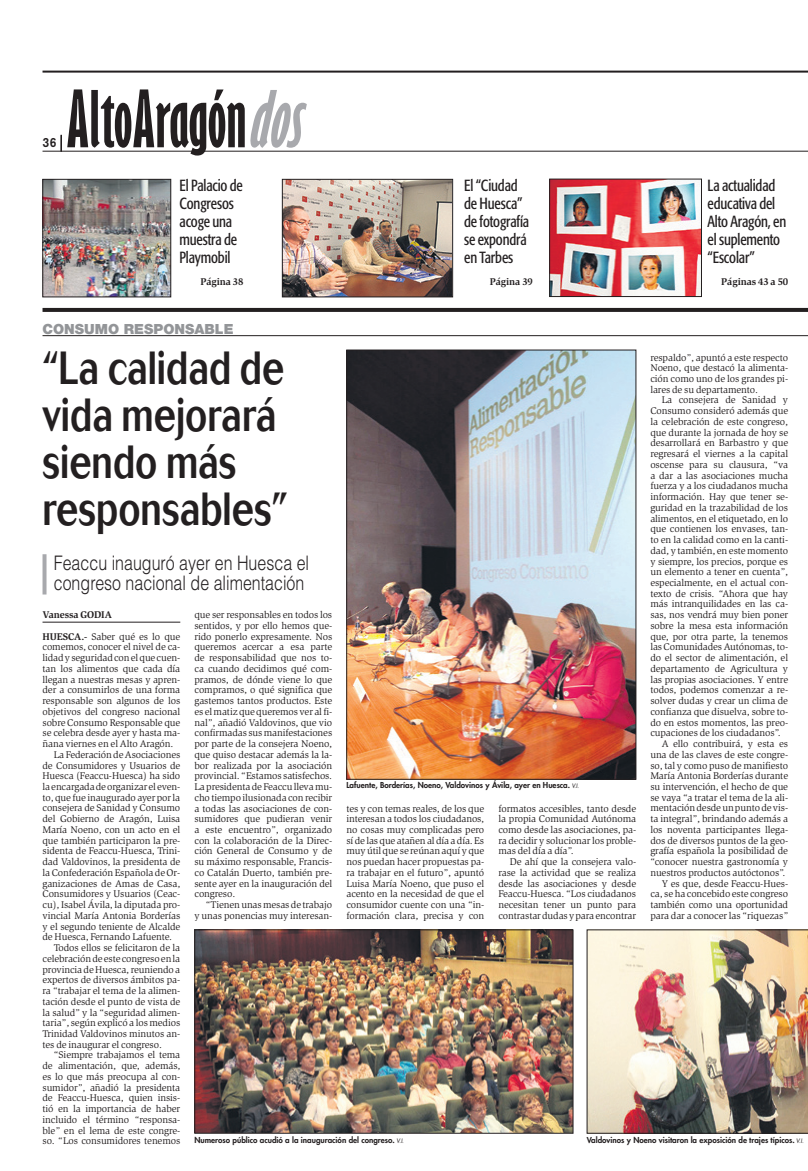
<style>
.page{position:relative;width:808px;height:1171px;background:#fff}
.page>*{position:absolute;margin:0;border:0;box-sizing:border-box;transform-origin:0 0}
.t1{font:700 extra-condensed 72px "Gill Sans";color:#231f20}
.T_4col{font:500 46px/47px "Cosmos";color:#231f20;scale:.8 1}
.SUBTITULO_2L{font:300 20px/20px "Helvetica";color:#231f20;scale:.8 1}
.LLAMADA{font:condensed 16px/18px "Formata";letter-spacing:-.01em;color:#231f20;scale:.9 1}
.CINTILLO_PAGINA{font:900 14px "Helvetica Neue";color:#939598}
.t2{font:500 13.2px "Akzidenz Grotesk BE";color:#231f20;scale:.91 1}
.TEXTO{font:10px/10.7px "Slimbach";letter-spacing:-.01em;color:#231f20;text-align:justify}
.TEXTO_1_PARRAFO{font:10px/10.7px "Slimbach";letter-spacing:-.01em;color:#231f20;text-align:justify}
.LLAMADA_PAG{font:700 10px "Slimbach";letter-spacing:-.01em;color:#231f20}
.FIRMA{font:700 10px "Slimbach";letter-spacing:-.01em;color:#231f20}
.PIE_DE_FOTO{font:800 8px "Futura";color:#231f20}
.s1{font-style:italic;color:#a8a9ad}
.s2{font-family:"Andreas";font-weight:400;font-size:16px}
.s3{font-weight:700}
.s4{font-weight:400;font-style:italic;font-size:6px}
</style>
<div class="page">
<svg style="left:61px;top:135px;width:1px;height:16px"></svg>
<hr style="left:43px;top:151px;width:765px;height:1px;background:#231f20">
<hr style="left:43px;top:71px;width:765px;height:2px;background:#231f20">
<svg style="left:43px;top:308px;width:765px;height:4px;background:#262223"></svg>
<hr style="left:43px;top:335px;width:765px;height:1px;background:#231f20">
<img style="left:45px;top:181px;width:124px;height:114px">
<div style="left:43px;top:179px;width:128px;height:118px;border:1px solid #231f20"></div>
<img style="left:284px;top:181px;width:167px;height:114px">
<div style="left:282px;top:179px;width:171px;height:118px;border:1px solid #231f20"></div>
<img style="left:551px;top:181px;width:149px;height:114px">
<div style="left:549px;top:179px;width:153px;height:118px;border:1px solid #231f20"></div>
<hr style="left:43px;top:622px;width:137px;height:1px;background:#231f20">
<svg style="left:43px;top:554px;width:4px;height:40px"></svg>
<img style="left:196px;top:931px;width:375px;height:200px">
<div style="left:194px;top:929px;width:379px;height:204px;border:1px solid #231f20"></div>
<img style="left:587px;top:929px;width:221px;height:204px">
<img style="left:348px;top:352px;width:286px;height:425px">
<div style="left:346px;top:350px;width:290px;height:429px;border:1px solid #231f20"></div>
<p class="t1" style="left:66px;top:75px;width:251px">AltoAragón<span class="s1">dos</span></p>
<p class="t2" style="left:43px;top:135px;width:23px">36 <span class="s2">|</span></p>
<p class="LLAMADA" style="left:180px;top:177px;width:72px">El Palacio de<br>Congresos acoge una muestra de<br>Playmobil</p>
<p class="LLAMADA_PAG" style="left:200px;top:276px;width:45px">Página 38</p>
<p class="CINTILLO_PAGINA" style="left:43px;top:321px;width:193px">CONSUMO RESPONSABLE</p>
<p class="LLAMADA" style="left:464px;top:177px;width:74px">El “Ciudad de Huesca” de fotografía se expondrá en Tarbes</p>
<p class="LLAMADA_PAG" style="left:490px;top:276px;width:45px">Página 39</p>
<p class="LLAMADA" style="left:708px;top:176px;width:89px">La actualidad educativa del<br>Alto Aragón, en el suplemento “Escolar”</p>
<p class="LLAMADA_PAG" style="left:721px;top:276px;width:68px">Páginas 43 a 50</p>
<p class="T_4col" style="left:43px;top:345px;width:308px">“La calidad de vida mejorará siendo más responsables”</p>
<p class="TEXTO" style="left:650px;top:352px;width:139px">respaldo”, apuntó a este respecto Noeno, que destacó la alimenta&shy;ción como uno de los grandes pi&shy;lares de su departamento.</p>
<p class="TEXTO" style="left:650px;top:395px;width:139px;text-indent:11px">La consejera de Sanidad y Consumo consideró además que la celebración de este congreso, que durante la jornada de hoy se desarrollará en Barbastro y que regresará el viernes a la capital oscense para su clausura, “va a dar a las asociaciones mucha fuerza y a los ciudadanos mucha información. Hay que tener se&shy;guridad en la trazabilidad de los alimentos, en el etiquetado, en lo que contienen los envases, tan&shy;to en la calidad como en la canti&shy;dad, y también, en este momento y siempre, los precios, porque es un elemento a tener en cuenta”, especialmente, en el actual con&shy;texto de crisis. “Ahora que hay más intranquilidades en las ca&shy;sas, nos vendrá muy bien poner sobre la mesa esta información que, por otra parte, la tenemos las Comunidades Autónomas, to&shy;do el sector de alimentación, el departamento de Agricultura y las propias asociaciones. Y entre todos, podemos comenzar a re&shy;solver dudas y crear un clima de confianza que disuelva, sobre to&shy;do en estos momentos, las preo&shy;cupaciones de los ciudadanos”.</p>
<p class="TEXTO" style="left:650px;top:738px;width:139px;text-indent:11px">A ello contribuirá, y esta es una de las claves de este congre&shy;so, tal y como puso de manifiesto María Antonia Borderías durante su intervención, el hecho de que se vaya “a tratar el tema de la ali&shy;mentación desde un punto de vis&shy;ta integral”, brindando además a los noventa participantes llega&shy;dos de diversos puntos de la geo&shy;grafía española la posibilidad de “conocer nuestra gastronomía y nuestros productos autóctonos”.</p>
<p class="TEXTO" style="left:650px;top:878px;width:139px;text-indent:11px">Y es que, desde Feaccu-Hues&shy;ca, se ha concebido este congreso también como una oportunidad para dar a conocer las “riquezas”</p>
<p class="SUBTITULO_2L" style="left:54px;top:553px;width:321px">Feaccu inauguró ayer en Huesca el congreso nacional de alimentación</p>
<p class="TEXTO" style="left:194px;top:609px;width:139px">que ser responsables en todos los sentidos, y por ello hemos que&shy;rido ponerlo expresamente. Nos queremos acercar a esa parte de responsabilidad que nos to&shy;ca cuando decidimos qué com&shy;pramos, de dónde viene lo que compramos, o qué significa que gastemos tantos productos. Este es el matiz que queremos ver al fi&shy;nal”, añadió Valdovinos, que vio confirmadas sus manifestaciones por parte de la consejera Noeno, que quiso destacar además la la&shy;bor realizada por la asociación provincial. “Estamos satisfechos.<br>La presidenta de Feaccu lleva mu&shy;cho tiempo ilusionada con recibir a todas las asociaciones de con&shy;sumidores que pudieran venir a este encuentro”, organizado con la colaboración de la Direc&shy;ción General de Consumo y de su máximo responsable, Francis&shy;co Catalán Duerto, también pre&shy;sente ayer en la inauguración del congreso.</p>
<p class="TEXTO" style="left:194px;top:899px;width:139px;text-align:right">“Tienen unas mesas de trabajo<br>y unas ponencias muy interesan-</p>
<p class="FIRMA" style="left:43px;top:609px;width:71px">Vanessa GODIA</p>
<p class="TEXTO_1_PARRAFO" style="left:43px;top:631px;width:139px"><span class="s3">HUESCA.-</span> Saber qué es lo que comemos, conocer el nivel de ca&shy;lidad y seguridad con el que cuen&shy;tan los alimentos que cada día llegan a nuestras mesas y apren&shy;der a consumirlos de una forma responsable son algunos de los objetivos del congreso nacional sobre Consumo Responsable que se celebra desde ayer y hasta ma&shy;ñana viernes en el Alto Aragón.</p>
<p class="TEXTO" style="left:43px;top:749px;width:139px;text-indent:11px">La Federación de Asociaciones de Consumidores y Usuarios de Huesca (Feaccu-Huesca) ha sido la encargada de organizar el even&shy;to, que fue inaugurado ayer por la consejera de Sanidad y Consumo del Gobierno de Aragón, Luisa María Noeno, con un acto en el que también participaron la pre&shy;sidenta de Feaccu-Huesca, Trini&shy;dad Valdovinos, la presidenta de la Confederación Española de Or&shy;ganizaciones de Amas de Casa, Consumidores y Usuarios (Ceac&shy;cu), Isabel Ávila, la diputada pro&shy;vincial María Antonia Borderías y el segundo teniente de Alcalde de Huesca, Fernando Lafuente.</p>
<p class="TEXTO" style="left:43px;top:942px;width:139px;text-indent:11px">Todos ellos se felicitaron de la celebración de este congreso en la provincia de Huesca, reuniendo a expertos de diversos ámbitos pa&shy;ra “trabajar el tema de la alimen&shy;tación desde el punto de vista de la salud” y la “seguridad alimen&shy;taria”, según explicó a los medios Trinidad Valdovinos minutos an&shy;tes de inaugurar el congreso.</p>
<p class="TEXTO" style="left:43px;top:1050px;width:139px;text-indent:11px">“Siempre trabajamos el tema de alimentación, que, además, es lo que más preocupa al con&shy;sumidor”, añadió la presidenta de Feaccu-Huesca, quien insis&shy;tió en la importancia de haber incluido el término “responsa&shy;ble” en el lema de este congre&shy;so. “Los consumidores tenemos</p>
<p class="PIE_DE_FOTO" style="left:346px;top:780px;width:234px">Lafuente, Borderías, Noeno, Valdovinos y Ávila, ayer en Huesca. <span class="s4">V.I.</span></p>
<p class="TEXTO" style="left:346px;top:803px;width:139px">tes y con temas reales, de los que interesan a todos los ciudadanos, no cosas muy complicadas pero sí de las que atañen al día a día. Es muy útil que se reúnan aquí y que nos puedan hacer propuestas pa&shy;ra trabajar en el futuro”, apuntó Luisa María Noeno, que puso el acento en la necesidad de que el consumidor cuente con una “in&shy;formación clara, precisa y con</p>
<p class="TEXTO" style="left:498px;top:803px;width:139px">formatos accesibles, tanto desde la propia Comunidad Autónoma como desde las asociaciones, pa&shy;ra decidir y solucionar los proble&shy;mas del día a día”.</p>
<p class="TEXTO" style="left:498px;top:856px;width:139px;text-indent:11px">De ahí que la consejera valo&shy;rase la actividad que se realiza desde las asociaciones y desde Feaccu-Huesca. “Los ciudadanos necesitan tener un punto para contrastar dudas y para encontrar</p>
<p class="PIE_DE_FOTO" style="left:194px;top:1134px;width:211px">Numeroso público acudió a la inauguración del congreso. <span class="s4">V.I.</span></p>
<p class="PIE_DE_FOTO" style="left:587px;top:1134px;width:218px">Valdovinos y Noeno visitaron la exposición de trajes típicos. <span class="s4">v.i.</span></p>
</div>
